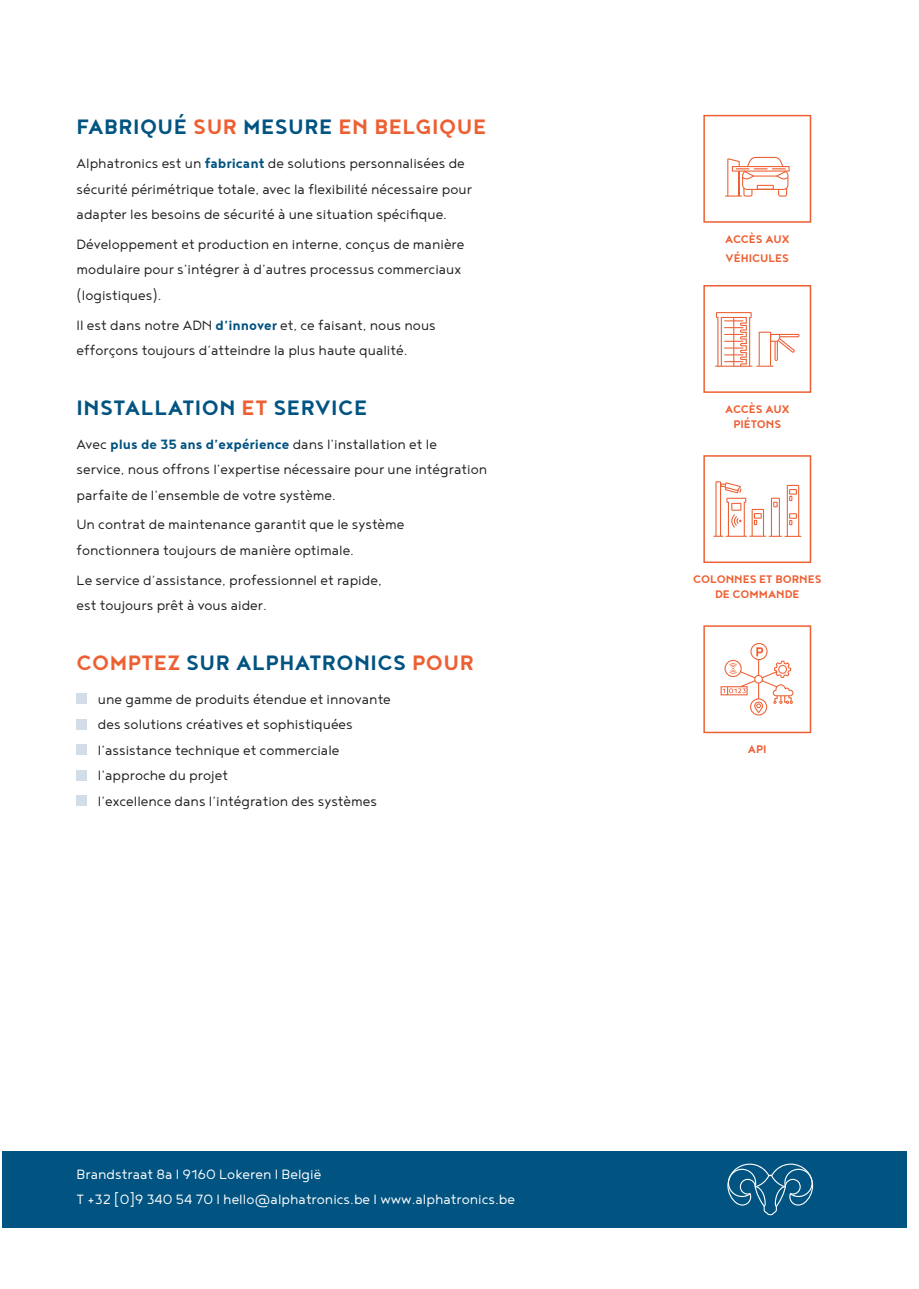
<style>
.page{position:relative;width:919px;height:1289px;background:#fff}
.page>*{position:absolute;margin:0;border:0;box-sizing:border-box;transform-origin:0 0}
.t1{font:700 25.5px "Noyh";letter-spacing:.02em;color:#015381}
.t2{font:300 16.5px/25.5px "Noyh";color:#231f20}
.t3{font:300 16.5px/25.5px "Noyh";color:#fff}
.t4{font:700 13.5px/15px "Noyh";color:#ed6033;text-align:center}
.s1{color:#ed6033}
.s2{font-weight:700;color:#015381}
</style>
<div class="page">
<div style="left:2px;top:1150px;width:904px;height:77px;background:#015381"></div>
<svg style="left:727px;top:1163px;width:86px;height:52px"></svg>
<svg style="left:725px;top:157px;width:64px;height:40px"></svg>
<div style="left:703px;top:115px;width:108px;height:108px;border:2px solid #ed6033"></div>
<svg style="left:715px;top:312px;width:84px;height:55px"></svg>
<div style="left:703px;top:285px;width:108px;height:108px;border:2px solid #ed6033"></div>
<svg style="left:713px;top:481px;width:88px;height:56px"></svg>
<div style="left:703px;top:455px;width:108px;height:108px;border:2px solid #ed6033"></div>
<svg style="left:720px;top:643px;width:73px;height:72px"></svg>
<div style="left:703px;top:625px;width:108px;height:108px;border:2px solid #ed6033"></div>
<div style="left:77px;top:693px;width:10px;height:10px;background:#d2dde7"></div>
<div style="left:77px;top:718px;width:10px;height:11px;background:#d2dde7"></div>
<div style="left:77px;top:744px;width:10px;height:10px;background:#d2dde7"></div>
<div style="left:77px;top:769px;width:10px;height:11px;background:#d2dde7"></div>
<div style="left:77px;top:795px;width:10px;height:10px;background:#d2dde7"></div>
<h1 class="t1" style="left:77px;top:112px;width:411px">FABRIQUÉ <span class="s1">SUR</span> MESURE <span class="s1">EN BELGIQUE</span></h1>
<p class="t2" style="left:77px;top:150px;width:397px">Alphatronics est un <span class="s2">fabricant</span> de solutions personnalisées de sécurité périmétrique totale, avec la flexibilité nécessaire pour adapter les besoins de sécurité à une situation spécifique.</p>
<p class="t2" style="left:77px;top:231px;width:389px">Développement et production en interne, conçus de manière modulaire pour s’intégrer à d’autres processus commerciaux (logistiques).</p>
<p class="t2" style="left:77px;top:311px;width:361px">Il est dans notre ADN <span class="s2">d’innover</span> et, ce faisant, nous nous efforçons toujours d’atteindre la plus haute qualité.</p>
<h1 class="t1" style="left:77px;top:392px;width:292px">INSTALLATION <span class="s1">ET</span> SERVICE</h1>
<p class="t2" style="left:77px;top:431px;width:412px">Avec <span class="s2">plus de 35 ans d’expérience</span> dans l’installation et le service, nous offrons l’expertise nécessaire pour une intégration parfaite de l’ensemble de votre système.</p>
<p class="t2" style="left:77px;top:511px;width:329px">Un contrat de maintenance garantit que le système fonctionnera toujours de manière optimale.</p>
<p class="t2" style="left:77px;top:566px;width:307px">Le service d’assistance, professionnel et rapide, est toujours prêt à vous aider.</p>
<h1 class="t1" style="left:77px;top:647px;width:399px"><span class="s1">COMPTEZ</span> SUR ALPHATRONICS <span class="s1">POUR</span></h1>
<p class="t2" style="left:98px;top:686px;width:294px">une gamme de produits étendue et innovante des solutions créatives et sophistiquées l’assistance technique et commerciale l’approche du projet<br>l’excellence dans l’intégration des systèmes</p>
<p class="t3" style="left:77px;top:1160px;width:440px">Brandstraat 8a I 9160 Lokeren I België<br>T +32 [0]9 340 54 70 I hello@alphatronics.be I www.alphatronics.be</p>
<p class="t4" style="left:725px;top:229px;width:66px;line-height:19.2px;text-align:left">ACCÈS AUX<br>VÉHICULES</p>
<p class="t4" style="left:725px;top:401px;width:66px">ACCÈS AUX<br>PIÉTONS</p>
<p class="t4" style="left:693px;top:571px;width:130px">COLONNES ET BORNES<br>DE COMMANDE</p>
<p class="t4" style="left:748px;top:741px;width:20px">API</p>
</div>
